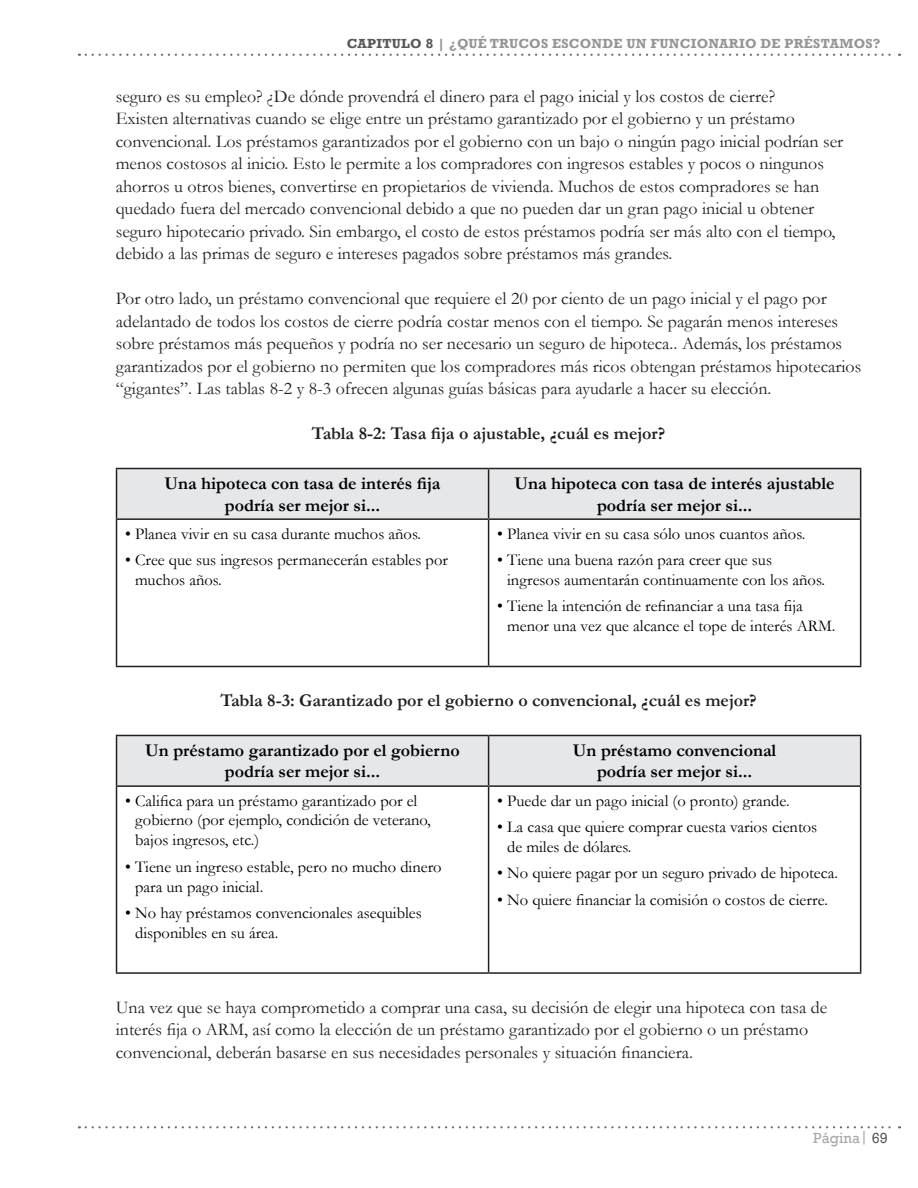
<style>
.page{position:relative;width:918px;height:1188px;background:#fff}
.page>*{position:absolute;margin:0;border:0;box-sizing:border-box;transform-origin:0 0}
.t1{font:18px/22.5px "Garamond";color:#231f20}
.t2{font:700 18px/21.6px "Garamond";color:#000;text-align:center}
.t3{font:700 18px "Garamond";color:#231f20}
.t4{font:16.5px/19.8px "Garamond";color:#000}
.t5{font:15px "Rockwell";color:#a8a9ad}
.t6{font:700 13.5px "Rockwell";letter-spacing:.02em;color:#939598}
.s1{color:#57585a}
</style>
<div class="page">
<svg style="left:86px;top:54px;width:814px;height:2px"></svg>
<svg style="left:86px;top:1126px;width:814px;height:2px"></svg>
<div style="left:117px;top:469px;width:372px;height:50px;background:#e6e7e9"></div>
<div style="left:489px;top:469px;width:372px;height:50px;background:#e6e7e9"></div>
<hr style="left:116px;top:468px;width:373px;height:1px;background:#231f20">
<hr style="left:116px;top:469px;width:1px;height:49px;background:#231f20">
<hr style="left:489px;top:468px;width:372px;height:1px;background:#231f20">
<hr style="left:488px;top:469px;width:1px;height:49px;background:#231f20">
<hr style="left:860px;top:469px;width:1px;height:49px;background:#231f20">
<hr style="left:116px;top:518px;width:373px;height:2px;background:#231f20">
<hr style="left:116px;top:520px;width:1px;height:146px;background:#231f20">
<hr style="left:489px;top:518px;width:372px;height:2px;background:#231f20">
<hr style="left:488px;top:520px;width:1px;height:146px;background:#231f20">
<hr style="left:860px;top:520px;width:1px;height:146px;background:#231f20">
<hr style="left:116px;top:666px;width:373px;height:1px;background:#231f20">
<hr style="left:489px;top:666px;width:372px;height:1px;background:#231f20">
<div style="left:117px;top:735px;width:372px;height:51px;background:#e6e7e9"></div>
<div style="left:489px;top:735px;width:372px;height:51px;background:#e6e7e9"></div>
<hr style="left:116px;top:735px;width:373px;height:1px;background:#231f20">
<hr style="left:116px;top:736px;width:1px;height:49px;background:#231f20">
<hr style="left:489px;top:735px;width:372px;height:1px;background:#231f20">
<hr style="left:488px;top:736px;width:1px;height:49px;background:#231f20">
<hr style="left:860px;top:736px;width:1px;height:49px;background:#231f20">
<hr style="left:116px;top:785px;width:373px;height:2px;background:#231f20">
<hr style="left:116px;top:787px;width:1px;height:185px;background:#231f20">
<hr style="left:489px;top:785px;width:372px;height:2px;background:#231f20">
<hr style="left:488px;top:787px;width:1px;height:185px;background:#231f20">
<hr style="left:860px;top:787px;width:1px;height:185px;background:#231f20">
<hr style="left:116px;top:972px;width:373px;height:2px;background:#231f20">
<hr style="left:489px;top:972px;width:372px;height:2px;background:#231f20">
<p class="t6" style="left:347px;top:35px;width:535px"><span class="s1">CAPITULO 8</span> | ¿QUÉ TRUCOS ESCONDE UN FUNCIONARIO DE PRÉSTAMOS?</p>
<p class="t1" style="left:116px;top:85px;width:729px">seguro es su empleo? ¿De dónde provendrá el dinero para el pago inicial y los costos de cierre?<br>Existen alternativas cuando se elige entre un préstamo garantizado por el gobierno y un préstamo convencional. Los préstamos garantizados por el gobierno con un bajo o ningún pago inicial podrían ser menos costosos al inicio. Esto le permite a los compradores con ingresos estables y pocos o ningunos ahorros u otros bienes, convertirse en propietarios de vivienda. Muchos de estos compradores se han quedado fuera del mercado convencional debido a que no pueden dar un gran pago inicial u obtener seguro hipotecario privado. Sin embargo, el costo de estos préstamos podría ser más alto con el tiempo, debido a las primas de seguro e intereses pagados sobre préstamos más grandes.</p>
<p class="t1" style="left:116px;top:287px;width:747px">Por otro lado, un préstamo convencional que requiere el 20 por ciento de un pago inicial y el pago por adelantado de todos los costos de cierre podría costar menos con el tiempo. Se pagarán menos intereses sobre préstamos más pequeños y podría no ser necesario un seguro de hipoteca.. Además, los préstamos garantizados por el gobierno no permiten que los compradores más ricos obtengan préstamos hipotecarios “gigantes”. Las tablas 8-2 y 8-3 ofrecen algunas guías básicas para ayudarle a hacer su elección.</p>
<p class="t3" style="left:312px;top:423px;width:355px">Tabla 8-2: Tasa fija o ajustable, ¿cuál es mejor?</p>
<p class="t2" style="left:165px;top:472px;width:278px">Una hipoteca con tasa de interés fija podría ser mejor si...</p>
<p class="t2" style="left:515px;top:472px;width:322px">Una hipoteca con tasa de interés ajustable podría ser mejor si...</p>
<p class="t4" style="left:125px;top:523px;width:297px">• Planea vivir en su casa durante muchos años.</p>
<p class="t4" style="left:135px;top:550px;width:314px;text-indent:-10px">• Cree que sus ingresos permanecerán estables por muchos años.</p>
<p class="t4" style="left:497px;top:523px;width:310px">• Planea vivir en su casa sólo unos cuantos años.</p>
<p class="t4" style="left:507px;top:550px;width:319px;text-indent:-10px">• Tiene una buena razón para creer que sus ingresos aumentarán continuamente con los años.</p>
<p class="t4" style="left:507px;top:596px;width:330px;text-indent:-10px">• Tiene la intención de refinanciar a una tasa fija menor una vez que alcance el tope de interés ARM.</p>
<p class="t3" style="left:220px;top:690px;width:538px">Tabla 8-3: Garantizado por el gobierno o convencional, ¿cuál es mejor?</p>
<p class="t2" style="left:145px;top:739px;width:316px">Un préstamo garantizado por el gobierno podría ser mejor si...</p>
<p class="t2" style="left:573px;top:739px;width:205px">Un préstamo convencional podría ser mejor si...</p>
<p class="t4" style="left:135px;top:790px;width:297px;text-indent:-10px">• Califica para un préstamo garantizado por el gobierno (por ejemplo, condición de veterano, bajos ingresos, etc.)</p>
<p class="t4" style="left:135px;top:856px;width:308px;text-indent:-10px">• Tiene un ingreso estable, pero no mucho dinero para un pago inicial.</p>
<p class="t4" style="left:135px;top:903px;width:288px;text-indent:-10px">• No hay préstamos convencionales asequibles disponibles en su área.</p>
<p class="t4" style="left:497px;top:790px;width:294px">• Puede dar un pago inicial (o pronto) grande.</p>
<p class="t4" style="left:507px;top:817px;width:312px;text-indent:-10px">• La casa que quiere comprar cuesta varios cientos de miles de dólares.</p>
<p class="t4" style="left:497px;top:863px;width:342px">• No quiere pagar por un seguro privado de hipoteca.</p>
<p class="t4" style="left:497px;top:890px;width:332px">• No quiere financiar la comisión o costos de cierre.</p>
<p class="t1" style="left:116px;top:996px;width:713px">Una vez que se haya comprometido a comprar una casa, su decisión de elegir una hipoteca con tasa de</p>
<p class="t1" style="left:116px;top:1018px;width:694px">interés fija o ARM, así como la elección de un préstamo garantizado por el gobierno o un préstamo convencional, deberán basarse en sus necesidades personales y situación financiera.</p>
<p class="t5" style="left:813px;top:1129px;width:76px">Página| <span class="s1">69</span></p>
</div>
